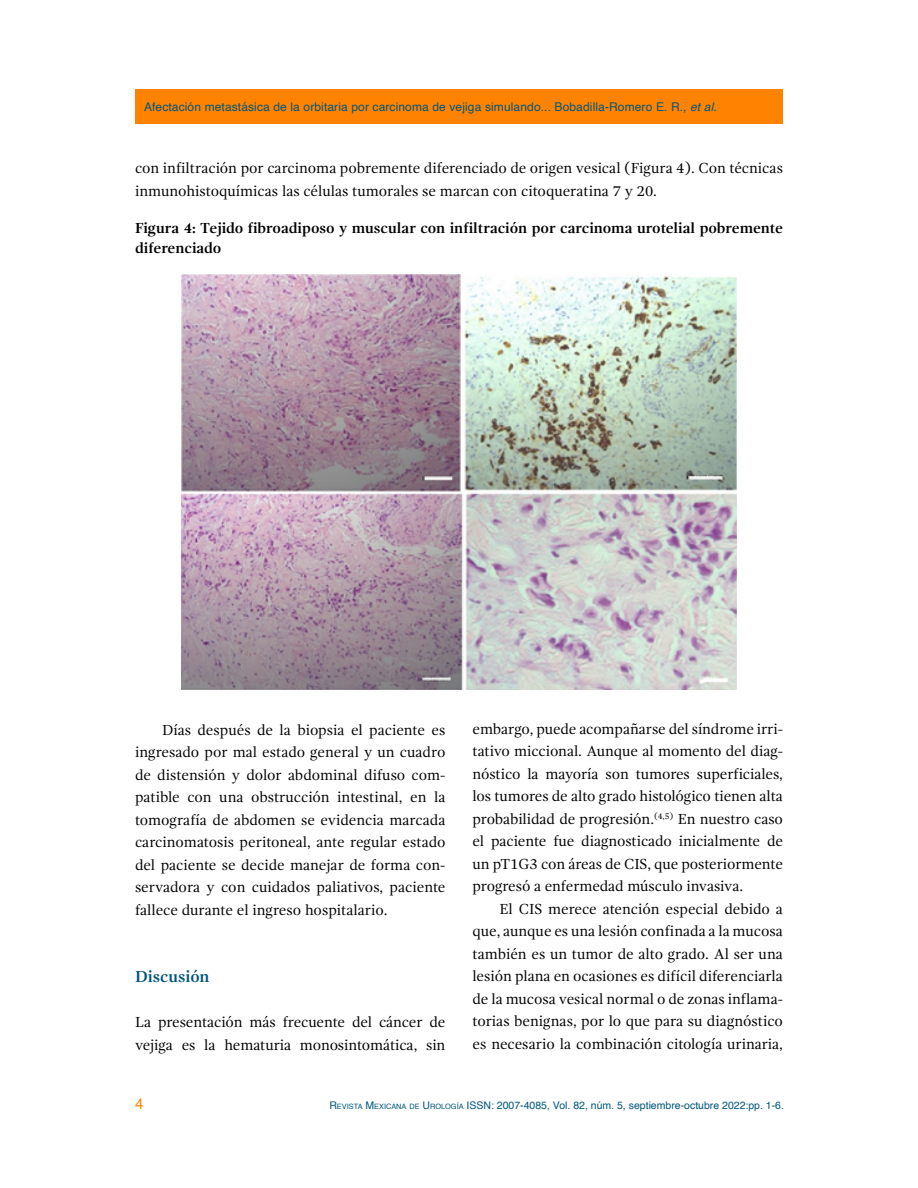
<style>
.page{position:relative;width:918px;height:1188px;background:#fff}
.page>*{position:absolute;margin:0;border:0;box-sizing:border-box;transform-origin:0 0}
.t1{font:700 16.5px "Gandhi Serif";color:#00567d}
.t2{font:15px/22.5px "Gandhi Serif";letter-spacing:-.005em;color:#000;text-align:justify}
.t3{font:700 15px/19.5px "Gandhi Serif";color:#000}
.t4{font:15px "Helvetica";color:#ff8300}
.t5{font:12px "Helvetica";letter-spacing:.01em;color:#00567d}
.t6{font:10.5px "Helvetica";color:#00567d}
.s1{font-style:italic}
.s2{font-style:inherit}
.s3{font-size:7.35px}
</style>
<div class="page">
<div style="left:135px;top:89px;width:648px;height:34px;background:#ff8300"></div>
<img style="left:182px;top:275px;width:554px;height:414px">
<p class="t5" style="left:144px;top:97px;width:574px">Afectación metastásica de la orbitaria por carcinoma de vejiga simulando... Bobadilla-Romero E. R., <span class="s1">et al.</span></p>
<p class="t2" style="left:135px;top:157px;width:649px">con infiltración por carcinoma pobremente diferenciado de origen vesical (Figura 4). Con técnicas inmunohistoquímicas las células tumorales se marcan con citoqueratina 7 y 20.</p>
<p class="t3" style="left:135px;top:219px;width:649px">Figura 4: Tejido fibroadiposo y muscular con infiltración por carcinoma urotelial pobremente diferenciado</p>
<p class="t2" style="left:135px;top:719px;width:312px;text-indent:27px">Días después de la biopsia el paciente es ingresado por mal estado general y un cuadro de distensión y dolor abdominal difuso com&shy;patible con una obstrucción intestinal, en la tomografía de abdomen se evidencia marcada carcinomatosis peritoneal, ante regular estado del paciente se decide manejar de forma con&shy;servadora y con cuidados paliativos, paciente fallece durante el ingreso hospitalario.</p>
<p class="t1" style="left:135px;top:967px;width:76px">Discusión</p>
<p class="t2" style="left:135px;top:1011px;width:312px">La presentación más frecuente del cáncer de vejiga es la hematuria monosintomática, sin</p>
<p class="t2" style="left:472px;top:718px;width:312px">embargo, puede acompañarse del síndrome irri&shy;tativo miccional. Aunque al momento del diag&shy;nóstico la mayoría son tumores superficiales, los tumores de alto grado histológico tienen alta probabilidad de progresión.<sup>(4,5)</sup> En nuestro caso el paciente fue diagnosticado inicialmente de un pT1G3 con áreas de CIS, que posteriormente progresó a enfermedad músculo invasiva.</p>
<p class="t2" style="left:472px;top:898px;width:312px;text-indent:27px">El CIS merece atención especial debido a que, aunque es una lesión confinada a la mucosa también es un tumor de alto grado. Al ser una lesión plana en ocasiones es difícil diferenciarla de la mucosa vesical normal o de zonas inflama&shy;torias benignas, por lo que para su diagnóstico es necesario la combinación citología urinaria,</p>
<p class="t4" style="left:135px;top:1092px;width:10px">4</p>
<p class="t6" style="left:329px;top:1097px;width:456px"><span class="s2">R</span><span class="s3">EVISTA</span> <span class="s2">M</span><span class="s3">EXICANA DE</span> <span class="s2">U</span><span class="s3">ROLOGÍA</span> ISSN: 2007-4085, Vol. 82, núm. 5, septiembre-octubre 2022:pp. 1-6.</p>
</div>
